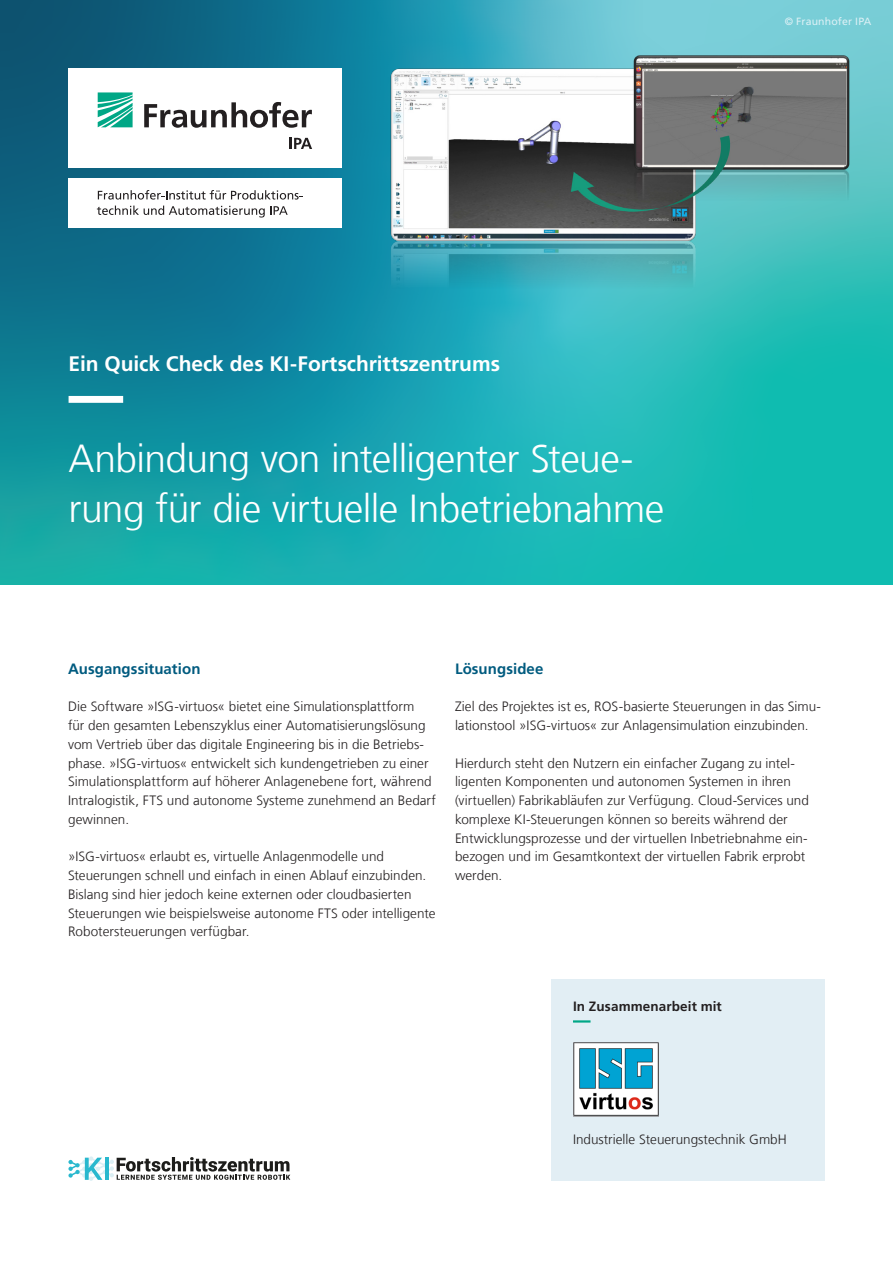
<style>
.page{position:relative;width:893px;height:1263px;background:#fff}
.page>*{position:absolute;margin:0;border:0;box-sizing:border-box;transform-origin:0 0}
.Ueberschrift_28_33_6{font:300 39px/50.4px "Frutiger LT Com";letter-spacing:-.015em;color:#fff}
.Sub_Ueberschrift_14{font:700 21px "Frutiger LT Com";letter-spacing:-.005em;color:#fff}
.Zwischenueberschrift{font:700 15px "Frutiger LT Com";letter-spacing:.005em;color:#005b7f}
.Fliesstext_9_12_5_sc{font:300 13.5px/18.8px "Frutiger LT Com";letter-spacing:.005em;color:#231f20}
.Infokasten_klein_Ueb{font:700 13.5px "Frutiger LT Com";letter-spacing:.005em;color:#231f20}
.Bildtext_Marginal_8{font:10.5px "Frutiger LT Com";letter-spacing:.015em;color:#dbf0f5}
</style>
<div class="page">
<svg style="left:0;top:0;width:893px;height:585px;background:#1b9ba7"></svg>
<div style="left:68px;top:68px;width:273px;height:99px;background:#fff"></div>
<div style="left:68px;top:178px;width:273px;height:50px;background:#fff"></div>
<svg style="left:98px;top:190px;width:205px;height:10px"></svg>
<svg style="left:97px;top:206px;width:191px;height:12px"></svg>
<svg style="left:98px;top:92px;width:35px;height:35px"></svg>
<svg style="left:144px;top:102px;width:168px;height:26px"></svg>
<svg style="left:290px;top:138px;width:22px;height:11px"></svg>
<svg style="left:69px;top:396px;width:321px;height:7px;background:#359fb2"></svg>
<svg style="left:68px;top:1156px;width:222px;height:25px"></svg>
<div style="left:552px;top:979px;width:273px;height:201px;background:#e2eef4"></div>
<svg style="left:573px;top:1020px;width:18px;height:2px"></svg>
<img style="left:573px;top:1042px;width:86px;height:75px">
<img style="left:390px;top:55px;width:459px;height:358px">
<p class="Bildtext_Marginal_8" style="left:785px;top:15px;width:88px">© Fraunhofer IPA</p>
<p class="Sub_Ueberschrift_14" style="left:69px;top:351px;width:433px">Ein Quick Check des KI-Fortschrittszentrums</p>
<p class="Ueberschrift_28_33_6" style="left:69px;top:434px;width:597px">Anbindung von intelligenter Steue&shy;rung für die virtuelle Inbetriebnahme</p>
<p class="Zwischenueberschrift" style="left:68px;top:660px;width:134px">Ausgangssituation</p>
<p class="Fliesstext_9_12_5_sc" style="left:68px;top:697px;width:369px">Die Software »ISG-virtuos« bietet eine Simulationsplattform<br>für den gesamten Lebenszyklus einer Automatisierungslösung vom Vertrieb über das digitale Engineering bis in die Betriebs&shy;phase. »ISG-virtuos« entwickelt sich kundengetrieben zu einer Simulationsplattform auf höherer Anlagenebene fort, während Intralogistik, FTS und autonome Systeme zunehmend an Bedarf gewinnen.</p>
<p class="Fliesstext_9_12_5_sc" style="left:68px;top:847px;width:369px">»ISG-virtuos« erlaubt es, virtuelle Anlagenmodelle und Steuerungen schnell und einfach in einen Ablauf einzubinden.<br>Bislang sind hier jedoch keine externen oder cloudbasierten Steuerungen wie beispielsweise autonome FTS oder intelligente Robotersteuerungen verfügbar.</p>
<p class="Zwischenueberschrift" style="left:455px;top:660px;width:90px">Lösungsidee</p>
<p class="Fliesstext_9_12_5_sc" style="left:455px;top:697px;width:367px">Ziel des Projektes ist es, ROS-basierte Steuerungen in das Simu&shy;lationstool »ISG-virtuos« zur Anlagensimulation einzubinden.</p>
<p class="Fliesstext_9_12_5_sc" style="left:455px;top:754px;width:355px">Hierdurch steht den Nutzern ein einfacher Zugang zu intel&shy;ligenten Komponenten und autonomen Systemen in ihren (virtuellen) Fabrikabläufen zur Verfügung. Cloud-Services und komplexe KI-Steuerungen können so bereits während der Entwicklungsprozesse und der virtuellen Inbetriebnahme ein&shy;bezogen und im Gesamtkontext der virtuellen Fabrik erprobt werden.</p>
<p class="Infokasten_klein_Ueb" style="left:573px;top:999px;width:150px">In Zusammenarbeit mit</p>
<p class="Fliesstext_9_12_5_sc" style="left:573px;top:1130px;width:215px">Industrielle Steuerungstechnik GmbH</p>
</div>
